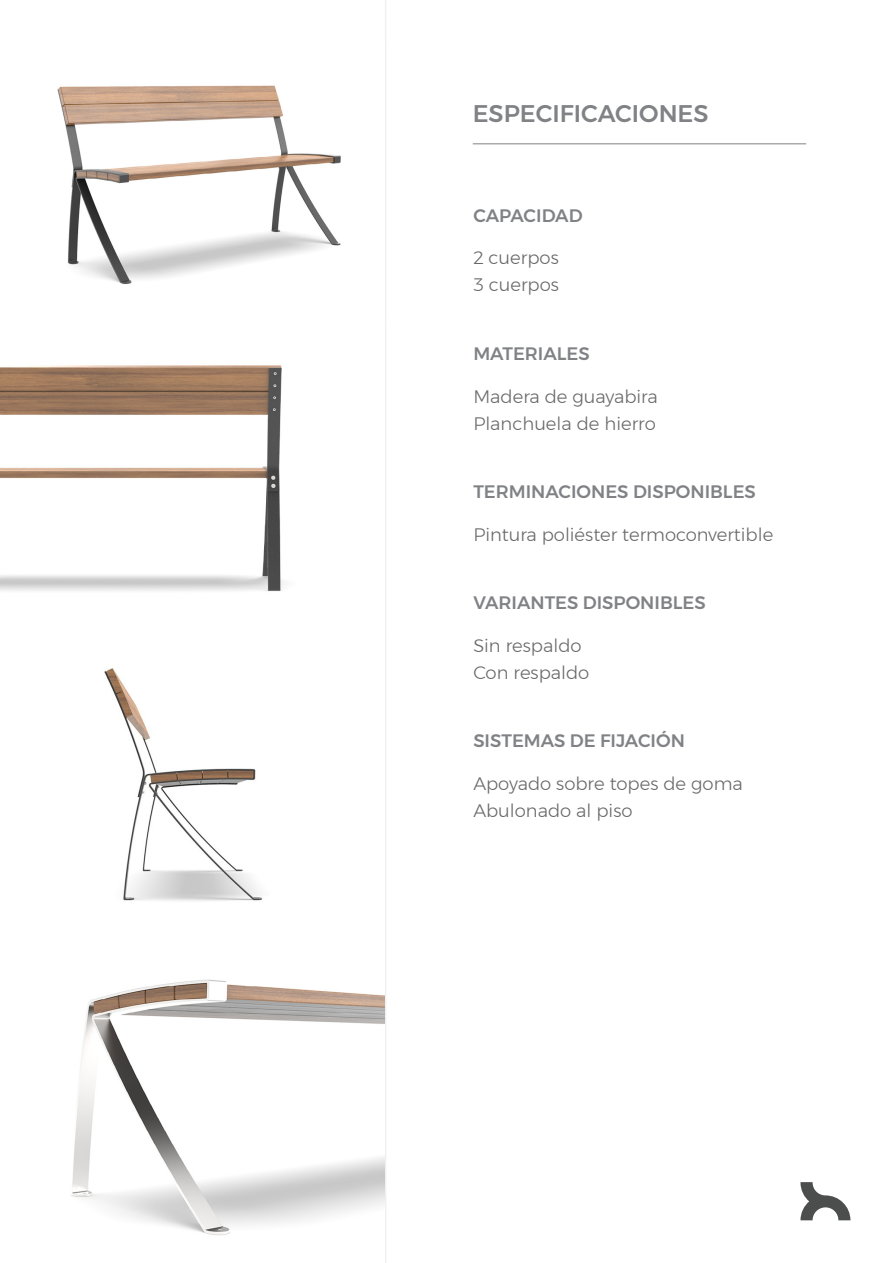
<style>
.page{position:relative;width:893px;height:1263px;background:#fff}
.page>*{position:absolute;margin:0;border:0;box-sizing:border-box;transform-origin:0 0}
.t1{font:500 24px "Montserrat";color:#808285}
.t2{font:300 18px/27px "Montserrat";color:#686868}
.t3{font:500 18px "Montserrat";color:#808285}
</style>
<div class="page">
<svg style="left:800px;top:1182px;width:50px;height:38px"></svg>
<hr style="left:473px;top:143px;width:333px;height:1px;background:#808285">
<hr style="left:892px;top:1124px;width:1px;height:139px;background:#4c4d4d">
<hr style="left:385px;top:0;width:1px;height:1263px;background:#eff0f0">
<img style="left:71px;top:668px;width:314px;height:568px">
<img style="left:57px;top:85px;width:284px;height:199px">
<img style="left:1px;top:365px;width:282px;height:226px">
<img style="left:0;top:367px;width:1px;height:757px">
<h1 class="t1" style="left:473px;top:95px;width:237px">ESPECIFICACIONES</h1>
<p class="t3" style="left:473px;top:201px;width:111px">CAPACIDAD</p>
<p class="t2" style="left:473px;top:244px;width:87px">2 cuerpos<br>3 cuerpos</p>
<p class="t3" style="left:473px;top:339px;width:118px">MATERIALES</p>
<p class="t2" style="left:473px;top:382px;width:186px">Madera de guayabira<br>Planchuela de hierro</p>
<p class="t3" style="left:473px;top:477px;width:284px">TERMINACIONES DISPONIBLES</p>
<p class="t2" style="left:473px;top:520px;width:301px">Pintura poliéster termoconvertible</p>
<p class="t3" style="left:473px;top:589px;width:234px">VARIANTES DISPONIBLES</p>
<p class="t2" style="left:473px;top:632px;width:118px">Sin respaldo<br>Con respaldo</p>
<p class="t3" style="left:473px;top:727px;width:213px">SISTEMAS DE FIJACIÓN</p>
<p class="t2" style="left:473px;top:770px;width:271px">Apoyado sobre topes de goma<br>Abulonado al piso</p>
</div>
